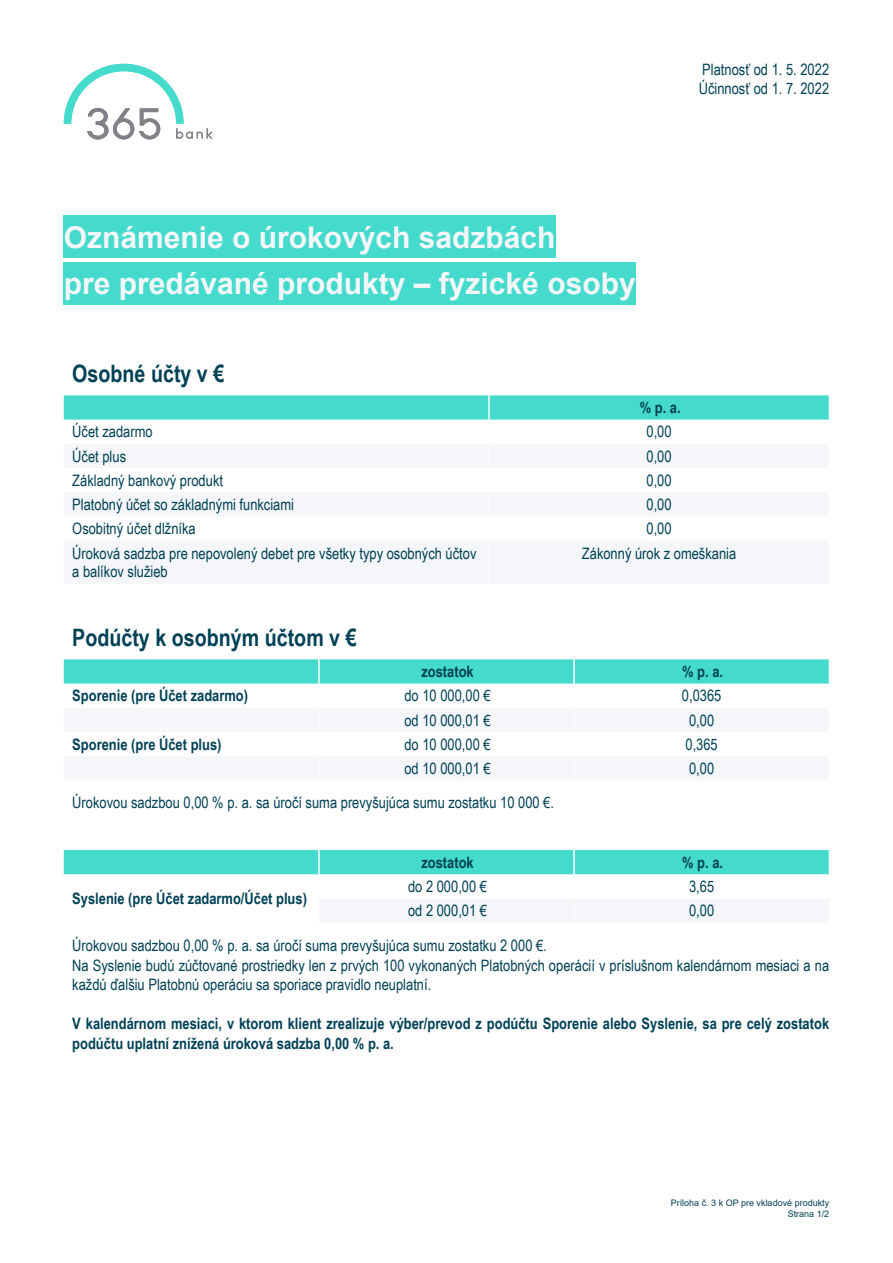
<style>
.page{position:relative;width:893px;height:1263px;background:#fff}
.page>*{position:absolute;margin:0;border:0;box-sizing:border-box;transform-origin:0 0}
.Nadpis{font:700 30px "Arial";color:#f4f6f9}
.Nadpis-2{font:700 24px "Arial Narrow";color:#004155}
.Text_Tabulka{font:15.75px/19.5px "Arial Narrow";color:#004155}
.Text_Tabulka-2{font:700 15.75px/19.5px "Arial Narrow";color:#004155}
.t1{font:9px/10.8px "Arial";color:#004155;text-align:right}
</style>
<div class="page">
<div style="left:64px;top:541px;width:764px;height:42px;background:#f4f6f9"></div>
<hr style="left:489px;top:541px;width:1px;height:43px;background:#fff">
<svg style="left:64px;top:395px;width:766px;height:121px"></svg>
<hr style="left:488px;top:395px;width:2px;height:25px;background:#fff">
<div style="left:63px;top:216px;width:493px;height:42px;background:#45dbcc"></div>
<div style="left:63px;top:262px;width:573px;height:42px;background:#45dbcc"></div>
<svg style="left:64px;top:64px;width:149px;height:75px"></svg>
<svg style="left:64px;top:659px;width:766px;height:121px"></svg>
<hr style="left:318px;top:659px;width:2px;height:24px;background:#fff">
<hr style="left:573px;top:659px;width:2px;height:24px;background:#fff">
<svg style="left:64px;top:850px;width:766px;height:72px"></svg>
<hr style="left:318px;top:850px;width:2px;height:24px;background:#fff">
<hr style="left:573px;top:850px;width:2px;height:24px;background:#fff">
<p class="Text_Tabulka" style="left:702px;top:59px;width:128px">Platnosť od 1. 5. 2022</p>
<p class="Text_Tabulka" style="left:699px;top:78px;width:132px">Účinnosť od 1. 7. 2022</p>
<p class="Nadpis" style="left:64px;top:216px;width:493px">Oznámenie o úrokových sadzbách</p>
<p class="Nadpis" style="left:64px;top:262px;width:573px">pre predávané produkty – fyzické osoby</p>
<p class="Nadpis-2" style="left:72px;top:355px;width:154px">Osobné účty v €</p>
<p class="Text_Tabulka-2" style="left:640px;top:397px;width:42px">% p. a.</p>
<p class="Text_Tabulka" style="left:72px;top:422px;width:82px">Účet zadarmo</p>
<p class="Text_Tabulka" style="left:646px;top:422px;width:27px">0,00</p>
<p class="Text_Tabulka" style="left:72px;top:446px;width:55px">Účet plus</p>
<p class="Text_Tabulka" style="left:646px;top:446px;width:27px">0,00</p>
<p class="Text_Tabulka" style="left:72px;top:470px;width:152px">Základný bankový produkt</p>
<p class="Text_Tabulka" style="left:646px;top:470px;width:27px">0,00</p>
<p class="Text_Tabulka" style="left:72px;top:494px;width:223px">Platobný účet so základnými funkciami</p>
<p class="Text_Tabulka" style="left:646px;top:494px;width:27px">0,00</p>
<p class="Text_Tabulka" style="left:72px;top:518px;width:125px">Osobitný účet dlžníka</p>
<p class="Text_Tabulka" style="left:646px;top:518px;width:27px">0,00</p>
<p class="Text_Tabulka" style="left:72px;top:543px;width:406px;line-height:18.9px">Úroková sadzba pre nepovolený debet pre všetky typy osobných účtov a balíkov služieb</p>
<p class="Text_Tabulka" style="left:582px;top:543px;width:156px">Zákonný úrok z omeškania</p>
<p class="Nadpis-2" style="left:72px;top:619px;width:286px">Podúčty k osobným účtom v €</p>
<p class="Text_Tabulka-2" style="left:421px;top:661px;width:54px">zostatok</p>
<p class="Text_Tabulka-2" style="left:682px;top:661px;width:42px">% p. a.</p>
<p class="Text_Tabulka-2" style="left:72px;top:685px;width:177px">Sporenie (pre Účet zadarmo)</p>
<p class="Text_Tabulka" style="left:404px;top:685px;width:88px">do 10 000,00 €</p>
<p class="Text_Tabulka" style="left:682px;top:685px;width:41px">0,0365</p>
<p class="Text_Tabulka" style="left:404px;top:710px;width:88px">od 10 000,01 €</p>
<p class="Text_Tabulka" style="left:689px;top:710px;width:27px">0,00</p>
<p class="Text_Tabulka-2" style="left:72px;top:734px;width:151px">Sporenie (pre Účet plus)</p>
<p class="Text_Tabulka" style="left:404px;top:734px;width:88px">do 10 000,00 €</p>
<p class="Text_Tabulka" style="left:685px;top:734px;width:34px">0,365</p>
<p class="Text_Tabulka" style="left:404px;top:758px;width:88px">od 10 000,01 €</p>
<p class="Text_Tabulka" style="left:689px;top:758px;width:27px">0,00</p>
<p class="Text_Tabulka" style="left:72px;top:792px;width:483px">Úrokovou sadzbou 0,00 % p. a. sa úročí suma prevyšujúca sumu zostatku 10 000 €.</p>
<p class="Text_Tabulka-2" style="left:421px;top:852px;width:54px">zostatok</p>
<p class="Text_Tabulka-2" style="left:682px;top:852px;width:42px">% p. a.</p>
<p class="Text_Tabulka" style="left:408px;top:876px;width:81px">do 2 000,00 €</p>
<p class="Text_Tabulka" style="left:689px;top:876px;width:27px">3,65</p>
<p class="Text_Tabulka" style="left:408px;top:900px;width:81px">od 2 000,01 €</p>
<p class="Text_Tabulka" style="left:689px;top:900px;width:27px">0,00</p>
<p class="Text_Tabulka" style="left:72px;top:935px;width:758px">Úrokovou sadzbou 0,00 % p. a. sa úročí suma prevyšujúca sumu zostatku 2 000 €.<br>Na Syslenie budú zúčtované prostriedky len z prvých 100 vykonaných Platobných operácií v príslušnom kalendárnom mesiaci a na každú ďalšiu Platobnú operáciu sa sporiace pravidlo neuplatní.</p>
<p class="Text_Tabulka-2" style="left:72px;top:1013px;width:758px">V kalendárnom mesiaci, v ktorom klient zrealizuje výber/prevod z podúčtu Sporenie alebo Syslenie, sa pre celý zostatok podúčtu uplatní znížená úroková sadzba 0,00 % p. a.</p>
<p class="Text_Tabulka-2" style="left:72px;top:888px;width:236px">Syslenie (pre Účet zadarmo/Účet plus)</p>
<p class="t1" style="left:671px;top:1197px;width:160px">Príloha č. 3 k OP pre vkladové produkty<br>Strana 1/2</p>
</div>
